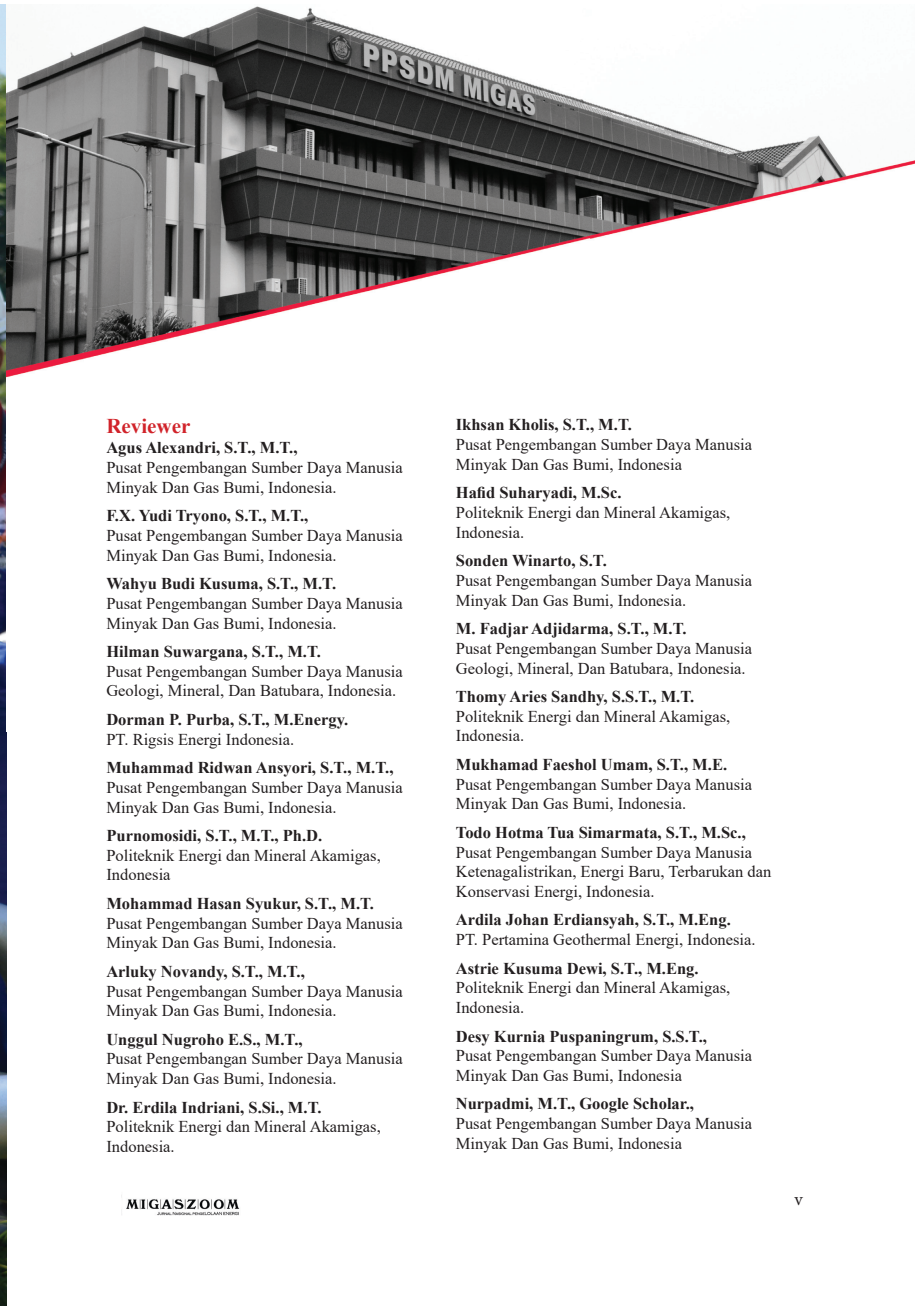
<style>
.page{position:relative;width:915px;height:1306px;background:#fff}
.page>*{position:absolute;margin:0;border:0;box-sizing:border-box;transform-origin:0 0}
.t1{font:700 21px "Times New Roman";color:#d1232a}
.t2{font:18px "Minion Pro";color:#231f20}
.t3{font:16.5px/19.8px "Times New Roman";color:#231f20}
.t4{font:700 16.5px "Times New Roman";color:#231f20}
</style>
<div class="page">
<img style="left:126px;top:1199px;width:114px;height:17px">
<img style="left:0;top:4px;width:6px;height:1301px">
<img style="left:6px;top:6px;width:908px;height:372px">
<p class="t1" style="left:106px;top:411px;width:85px">Reviewer</p>
<p class="t4" style="left:106px;top:435px;width:192px">Agus Alexandri, S.T., M.T.,</p>
<p class="t3" style="left:106px;top:457px;width:298px">Pusat Pengembangan Sumber Daya Manusia<br>Minyak Dan Gas Bumi, Indonesia.</p>
<p class="t4" style="left:106px;top:503px;width:203px">F.X. Yudi Tryono, S.T., M.T.,</p>
<p class="t3" style="left:106px;top:525px;width:298px">Pusat Pengembangan Sumber Daya Manusia<br>Minyak Dan Gas Bumi, Indonesia.</p>
<p class="t4" style="left:106px;top:571px;width:231px">Wahyu Budi Kusuma, S.T., M.T.</p>
<p class="t3" style="left:106px;top:592px;width:298px">Pusat Pengembangan Sumber Daya Manusia<br>Minyak Dan Gas Bumi, Indonesia.</p>
<p class="t4" style="left:106px;top:639px;width:216px">Hilman Suwargana, S.T., M.T.</p>
<p class="t3" style="left:106px;top:660px;width:298px">Pusat Pengembangan Sumber Daya Manusia<br>Geologi, Mineral, Dan Batubara, Indonesia.</p>
<p class="t4" style="left:106px;top:707px;width:243px">Dorman P. Purba, S.T., M.Energy.</p>
<p class="t3" style="left:106px;top:728px;width:189px">PT. Rigsis Energi Indonesia.</p>
<p class="t4" style="left:106px;top:755px;width:288px">Muhammad Ridwan Ansyori, S.T., M.T.,</p>
<p class="t3" style="left:106px;top:776px;width:298px">Pusat Pengembangan Sumber Daya Manusia<br>Minyak Dan Gas Bumi, Indonesia.</p>
<p class="t4" style="left:106px;top:823px;width:217px">Purnomosidi, S.T., M.T., Ph.D.</p>
<p class="t3" style="left:106px;top:844px;width:276px">Politeknik Energi dan Mineral Akamigas,<br>Indonesia</p>
<p class="t4" style="left:106px;top:891px;width:269px">Mohammad Hasan Syukur, S.T., M.T.</p>
<p class="t3" style="left:106px;top:912px;width:298px">Pusat Pengembangan Sumber Daya Manusia<br>Minyak Dan Gas Bumi, Indonesia.</p>
<p class="t4" style="left:106px;top:959px;width:200px">Arluky Novandy, S.T., M.T.,</p>
<p class="t3" style="left:106px;top:980px;width:298px">Pusat Pengembangan Sumber Daya Manusia<br>Minyak Dan Gas Bumi, Indonesia.</p>
<p class="t4" style="left:106px;top:1027px;width:198px">Unggul Nugroho E.S., M.T.,</p>
<p class="t3" style="left:106px;top:1048px;width:298px">Pusat Pengembangan Sumber Daya Manusia<br>Minyak Dan Gas Bumi, Indonesia.</p>
<p class="t4" style="left:106px;top:1095px;width:217px">Dr. Erdila Indriani, S.Si., M.T.</p>
<p class="t3" style="left:106px;top:1116px;width:276px">Politeknik Energi dan Mineral Akamigas,<br>Indonesia.</p>
<p class="t4" style="left:455px;top:412px;width:177px">Ikhsan Kholis, S.T., M.T.</p>
<p class="t3" style="left:455px;top:434px;width:298px">Pusat Pengembangan Sumber Daya Manusia<br>Minyak Dan Gas Bumi, Indonesia</p>
<p class="t4" style="left:455px;top:480px;width:167px">Hafid Suharyadi, M.Sc.</p>
<p class="t3" style="left:455px;top:502px;width:276px">Politeknik Energi dan Mineral Akamigas,<br>Indonesia.</p>
<p class="t4" style="left:455px;top:548px;width:152px">Sonden Winarto, S.T.</p>
<p class="t3" style="left:455px;top:570px;width:298px">Pusat Pengembangan Sumber Daya Manusia<br>Minyak Dan Gas Bumi, Indonesia.</p>
<p class="t4" style="left:455px;top:616px;width:232px">M. Fadjar Adjidarma, S.T., M.T.</p>
<p class="t3" style="left:455px;top:637px;width:298px">Pusat Pengembangan Sumber Daya Manusia<br>Geologi, Mineral, Dan Batubara, Indonesia.</p>
<p class="t4" style="left:455px;top:684px;width:240px">Thomy Aries Sandhy, S.S.T., M.T.</p>
<p class="t3" style="left:455px;top:705px;width:276px">Politeknik Energi dan Mineral Akamigas,<br>Indonesia.</p>
<p class="t4" style="left:455px;top:752px;width:273px">Mukhamad Faeshol Umam, S.T., M.E.</p>
<p class="t3" style="left:455px;top:773px;width:298px">Pusat Pengembangan Sumber Daya Manusia<br>Minyak Dan Gas Bumi, Indonesia.</p>
<p class="t4" style="left:455px;top:820px;width:291px">Todo Hotma Tua Simarmata, S.T., M.Sc.,</p>
<p class="t3" style="left:455px;top:841px;width:317px">Pusat Pengembangan Sumber Daya Manusia<br>Ketenagalistrikan, Energi Baru, Terbarukan dan<br>Konservasi Energi, Indonesia.</p>
<p class="t4" style="left:455px;top:908px;width:276px">Ardila Johan Erdiansyah, S.T., M.Eng.</p>
<p class="t3" style="left:455px;top:929px;width:301px">PT. Pertamina Geothermal Energi, Indonesia.</p>
<p class="t4" style="left:455px;top:956px;width:244px">Astrie Kusuma Dewi, S.T., M.Eng.</p>
<p class="t3" style="left:455px;top:977px;width:276px">Politeknik Energi dan Mineral Akamigas,<br>Indonesia.</p>
<p class="t4" style="left:455px;top:1024px;width:252px">Desy Kurnia Puspaningrum, S.S.T.,</p>
<p class="t3" style="left:455px;top:1045px;width:298px">Pusat Pengembangan Sumber Daya Manusia<br>Minyak Dan Gas Bumi, Indonesia</p>
<p class="t4" style="left:455px;top:1091px;width:239px">Nurpadmi, M.T., Google Scholar.,</p>
<p class="t3" style="left:455px;top:1113px;width:298px">Pusat Pengembangan Sumber Daya Manusia<br>Minyak Dan Gas Bumi, Indonesia</p>
<p class="t2" style="left:794px;top:1187px;width:10px">v</p>
</div>
